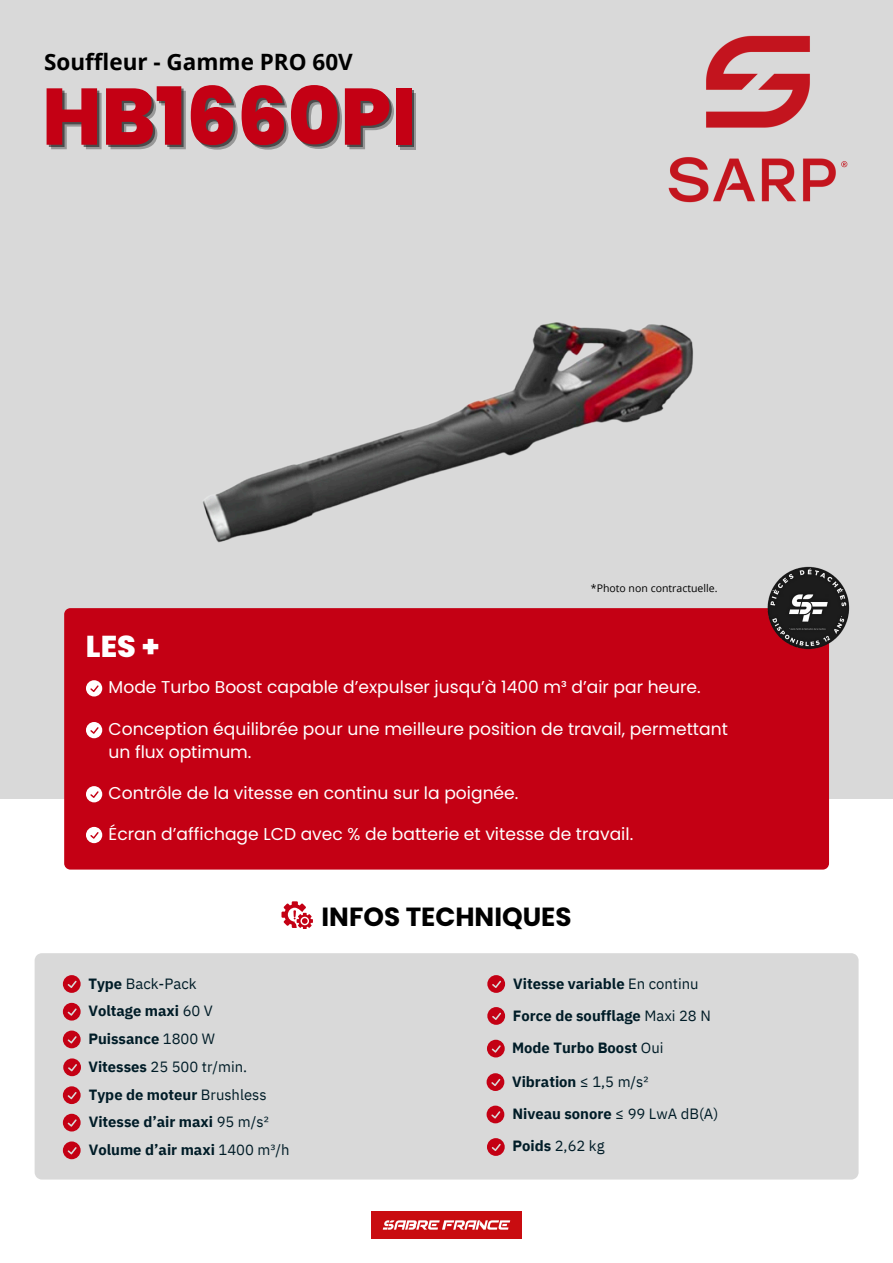
<style>
.page{position:relative;width:893px;height:1263px;background:#fff}
.page>*{position:absolute;margin:0;border:0;box-sizing:border-box;transform-origin:0 0}
.t1{font:800 80.03px "Poppins";color:#c40014}
.t2{font:800 30.15px "Poppins";color:#fff}
.t3{font:700 26.25px "Poppins";color:#000}
.t4{font:700 22.5px "Open Sans";color:#000}
.t5{font:17.1px/23.4px "Poppins";color:#fff}
.t6{font:700 14.85px "IBM Plex Sans";color:#001c27}
.t7{font:14.85px "IBM Plex Sans";color:#001c27}
.t8{font:10.5px "Open Sans";color:#000}
.s1{font-weight:700}
.s2{font-weight:400}
</style>
<div class="page">
<div style="left:0;top:0;width:893px;height:799px;background:#d9d9d9"></div>
<div style="left:35px;top:953px;width:823px;height:226px;background:#d9d9d9"></div>
<svg style="left:281px;top:901px;width:32px;height:28px"></svg>
<svg style="left:63px;top:975px;width:18px;height:18px"></svg>
<svg style="left:63px;top:1003px;width:18px;height:17px"></svg>
<svg style="left:63px;top:1030px;width:18px;height:18px"></svg>
<svg style="left:63px;top:1058px;width:18px;height:18px"></svg>
<svg style="left:63px;top:1086px;width:18px;height:18px"></svg>
<svg style="left:63px;top:1114px;width:18px;height:17px"></svg>
<svg style="left:63px;top:1141px;width:18px;height:18px"></svg>
<svg style="left:487px;top:975px;width:18px;height:18px"></svg>
<svg style="left:487px;top:1007px;width:18px;height:18px"></svg>
<svg style="left:487px;top:1040px;width:18px;height:17px"></svg>
<div style="left:64px;top:608px;width:765px;height:261px;background:#c40014;border-radius:6px"></div>
<svg style="left:86px;top:786px;width:16px;height:16px"></svg>
<svg style="left:86px;top:722px;width:16px;height:16px"></svg>
<svg style="left:86px;top:680px;width:16px;height:16px"></svg>
<img style="left:706px;top:35px;width:142px;height:167px">
<img style="left:764px;top:566px;width:86px;height:84px">
<svg style="left:486px;top:1105px;width:18px;height:18px"></svg>
<svg style="left:486px;top:1073px;width:18px;height:18px"></svg>
<svg style="left:86px;top:827px;width:16px;height:16px"></svg>
<svg style="left:487px;top:1138px;width:18px;height:18px"></svg>
<img style="left:175px;top:151px;width:543px;height:458px">
<img style="left:371px;top:1211px;width:151px;height:28px">
<p class="t4" style="left:44px;top:46px;width:310px">Souffleur - Gamme PRO 60V</p>
<h5 class="t1" style="left:42px;top:61px;width:375px">HB1660PI</h5>
<p class="t2" style="left:86px;top:625px;width:75px">LES +</p>
<p class="t8" style="left:591px;top:581px;width:128px">*Photo non contractuelle.</p>
<p class="t5" style="left:109px;top:675px;width:594px">Mode Turbo Boost capable d’expulser jusqu’à 1400 m³ d’air par heure.</p>
<p class="t5" style="left:109px;top:717px;width:621px">Conception équilibrée pour une meilleure position de travail, permettant un flux optimum.</p>
<h3 class="t5" style="left:109px;top:781px;width:411px">Contrôle de la vitesse en continu sur la poignée.</h3>
<p class="t5" style="left:109px;top:822px;width:526px">Écran d’affichage LCD avec % de batterie et vitesse de travail.</p>
<p class="t7" style="left:88px;top:973px;width:110px"><span class="s1">Type</span> Back-Pack</p>
<p class="t6" style="left:88px;top:1001px;width:126px">Voltage maxi <span class="s2">60 V</span></p>
<h2 class="t6" style="left:88px;top:1029px;width:128px">Puissance <span class="s2">1800 W</span></h2>
<p class="t7" style="left:88px;top:1057px;width:160px"><span class="s1">Vitesses</span> 25 500 tr/min.</p>
<p class="t6" style="left:89px;top:1084px;width:179px">Type de moteur <span class="s2">Brushless</span></p>
<h5 class="t6" style="left:89px;top:1112px;width:182px">Vitesse d’air maxi <span class="s2">95 m/s²</span></h5>
<h5 class="t6" style="left:89px;top:1140px;width:202px">Volume d’air maxi <span class="s2">1400 m³/h</span></h5>
<p class="t3" style="left:321px;top:898px;width:252px">INFOS TECHNIQUES</p>
<p class="t6" style="left:513px;top:973px;width:187px">Vitesse variable <span class="s2">En continu</span></p>
<h5 class="t6" style="left:513px;top:1005px;width:199px">Force de soufflage <span class="s2">Maxi 28 N</span></h5>
<p class="t6" style="left:512px;top:1038px;width:153px">Mode Turbo Boost <span class="s2">Oui</span></p>
<p class="t6" style="left:512px;top:1072px;width:138px">Vibration <span class="s2">≤ 1,5 m/s²</span></p>
<p class="t6" style="left:512px;top:1104px;width:207px">Niveau sonore <span class="s2">≤ 99 LwA dB(A)</span></p>
<p class="t7" style="left:512px;top:1135px;width:94px"><span class="s1">Poids</span> 2,62 kg</p>
</div>
